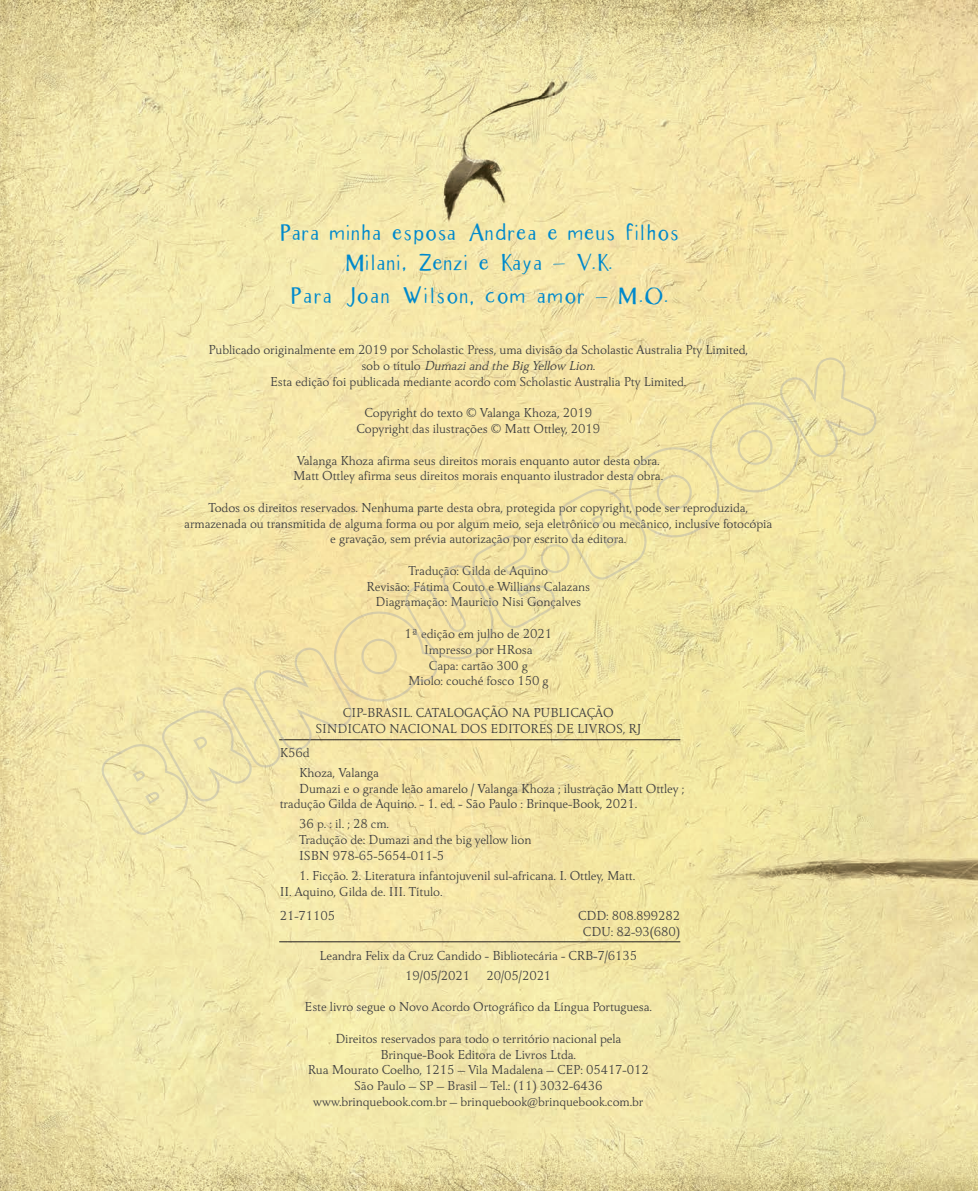
<style>
.page{position:relative;width:978px;height:1191px;background:#fff}
.page>*{position:absolute;margin:0;border:0;box-sizing:border-box;transform-origin:0 0}
.t1{font:33.15px/29.4px "Summer Market ALP";letter-spacing:-.02em;color:#0089cc;text-align:center}
.t2{font:33.15px "Summer Market ALP";color:#0089cc}
.t3{font:300 13.5px/15.8px "Carre Noir";letter-spacing:-.01em;color:#3e3e3f;text-align:center}
.s1{font-size:40.5px}
.s2{font-style:italic}
</style>
<div class="page">
<img style="left:0;top:0;width:978px;height:1191px">
<hr style="left:279px;top:941px;width:401px;height:1px;background:#231f20">
<svg style="left:95px;top:349px;width:789px;height:493px"></svg>
<h1 class="t1" style="left:277px;top:218px;width:403px">Para minha esposa Andrea e meus filhos<br>Milani<span class="s1">,</span> Zenzi e Kaya - V.K.</h1>
<h1 class="t2" style="left:288px;top:279px;width:382px">Para Joan Wilson<span class="s1">,</span> com amor - M.O.</h1>
<p class="t3" style="left:209px;top:342px;width:541px">Publicado originalmente em 2019 por Scholastic Press, uma divisão da Scholastic Australia Pty Limited, s o b o t í t u l o <span class="s2">Dumaziand theBigYellow Lion</span>.<br>Esta edição foi publicada mediante acordo com Scholastic Australia Pty Limited.</p>
<p class="t3" style="left:357px;top:405px;width:245px">Copyright do texto © Valanga Khoza, 2019<br>Copyright das ilustrações © Matt Ottley, 2019</p>
<p class="t3" style="left:293px;top:453px;width:371px;text-align:left">Valanga Khoza afirma seus direitos morais enquanto autor desta obra.<br>Matt Ottley afirma seus direitos morais enquanto ilustrador desta obra.</p>
<p class="t3" style="left:184px;top:500px;width:590px">Todos os direitos reservados. Nenhuma parte desta obra, protegida por copyright, pode ser reproduzida, armazenada ou transmitida de alguma forma ou por algum meio, seja eletrônico ou mecânico, inclusive fotocópia e gravação, sem prévia autorização por escrito da editora.</p>
<p class="t3" style="left:367px;top:563px;width:225px">Tradução: Gilda de Aquino<br>Revisão: Fátima Couto e Willians Calazans<br>Diagramação: Mauricio Nisi Gonçalves</p>
<p class="t3" style="left:405px;top:626px;width:149px">1ª edição em julho de 2021<br>Impresso por HRosa<br>Capa: cartão 300 g<br>Miolo: couché fosco 150 g</p>
<p class="t3" style="left:315px;top:705px;width:328px">CIP-BRASIL. CATALOGAÇÃO NA PUBLICAÇÃO<br>SINDICATO NACIONAL DOS EDITORES DE LIVROS, RJ</p>
<p class="t3" style="left:299px;top:742px;width:81px;line-height:20px;text-align:left;text-indent:-19px">K56d<br>Khoza, Valanga</p>
<p class="t3" style="left:280px;top:780px;width:406px;text-align:left;text-indent:19px">Dumazi e o grande leão amarelo / Valanga Khoza ; ilustração Matt Ottley ; tradução Gilda de Aquino. - 1. ed. - São Paulo : Brinque-Book, 2021.</p>
<p class="t3" style="left:299px;top:816px;width:234px;text-align:left">36 p. : il. ; 28 cm.<br>Tradução de: Dumazi and the big yellow lion<br>ISBN 978-65-5654-011-5</p>
<p class="t3" style="left:280px;top:868px;width:357px;text-align:left;text-indent:19px">1. Ficção. 2. Literatura infantojuvenil sul-africana. I. Ottley, Matt.<br>II. Aquino, Gilda de. III. Título.</p>
<p class="t3" style="left:280px;top:908px;width:57px">21-71105</p>
<p class="t3" style="left:578px;top:908px;width:104px">CDD: 808.899282<br>CDU: 82-93(680)</p>
<p class="t3" style="left:319px;top:945px;width:319px;line-height:20px">Leandra Felix da Cruz Candido - Bibliotecária - CRB-7/6135<br>19/05/2021 20/05/2021</p>
<p class="t3" style="left:305px;top:999px;width:349px">Este livro segue o Novo Acordo Ortográfico da Língua Portuguesa.</p>
<p class="t3" style="left:308px;top:1031px;width:342px">Direitos reservados para todo o território nacional pela Brinque-Book Editora de Livros Ltda.<br>Rua Mourato Coelho, 1215 – Vila Madalena – CEP: 05417-012<br>São Paulo – SP – Brasil – Tel.: (11) 3032-6436 www.brinquebook.com.br – brinquebook@brinquebook.com.br</p>
</div>
